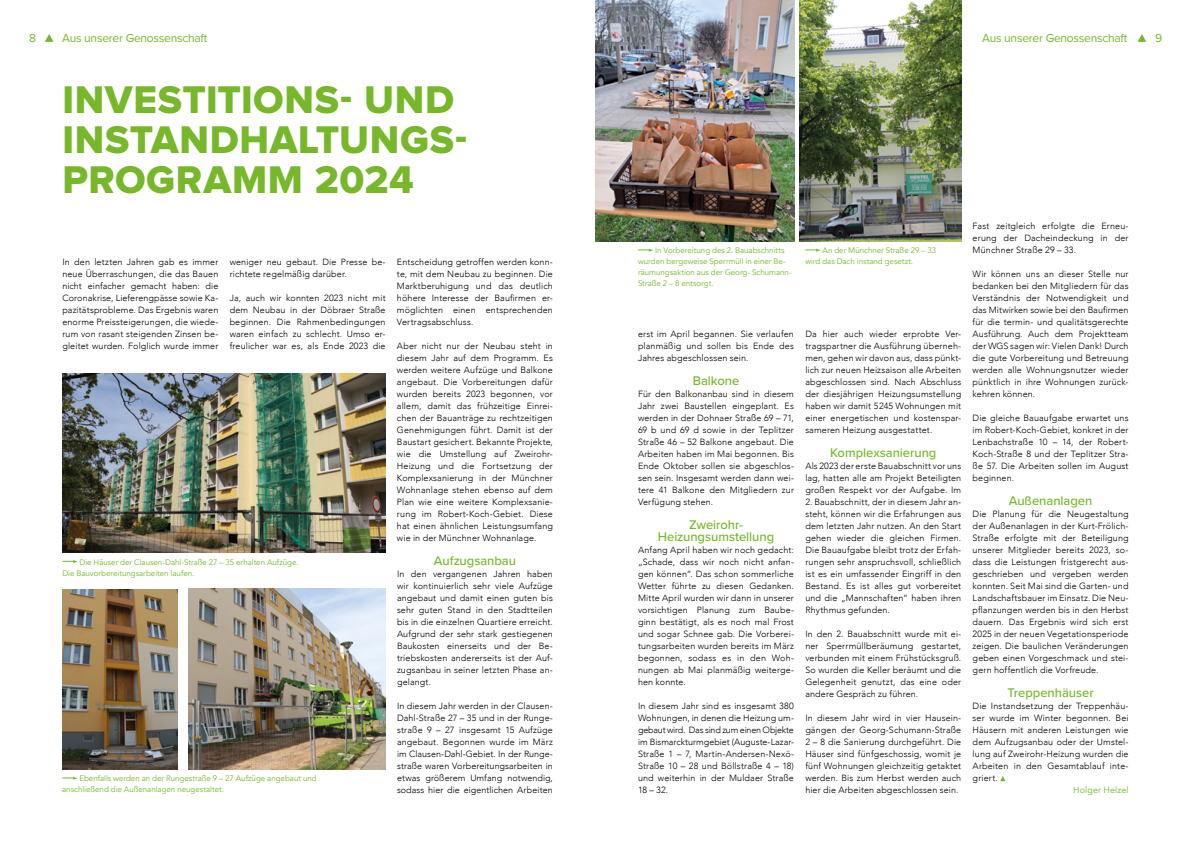
<style>
.page{position:relative;width:1191px;height:842px;background:#fff}
.page>*{position:absolute;margin:0;border:0;box-sizing:border-box;transform-origin:0 0}
.t1{font:40px/40px "Proxima Nova Extrabld";letter-spacing:.015em;color:#76b82a}
.t2{font:500 13px/12px "Proxima Nova";letter-spacing:-.005em;color:#76b82a;text-align:center}
.t3{font:12px "Proxima Nova";letter-spacing:-.02em;color:#76b82a}
.t4{font:300 9px/12px "Avenir";letter-spacing:.015em;color:#000;text-align:justify}
.t5{font:9px "Avenir";letter-spacing:.01em;color:#76b82a}
.t6{font:8px/11px "Avenir";letter-spacing:-.005em;color:#76b82a}
</style>
<div class="page">
<svg style="left:45px;top:34px;width:9px;height:8px"></svg>
<svg style="left:1137px;top:34px;width:9px;height:8px"></svg>
<svg style="left:1000px;top:776px;width:5px;height:5px"></svg>
<img style="left:62px;top:373px;width:324px;height:180px">
<img style="left:799px;top:0;width:162px;height:241px">
<img style="left:62px;top:589px;width:115px;height:180px">
<img style="left:189px;top:589px;width:196px;height:180px">
<img style="left:595px;top:0;width:199px;height:241px">
<svg style="left:62px;top:560px;width:15px;height:3px"></svg>
<svg style="left:805px;top:249px;width:15px;height:3px"></svg>
<svg style="left:638px;top:249px;width:15px;height:3px"></svg>
<svg style="left:62px;top:777px;width:15px;height:3px"></svg>
<h3 class="t3" style="left:29px;top:29px;width:8px">8</h3>
<h3 class="t3" style="left:62px;top:29px;width:147px">Aus unserer Genossenschaft</h3>
<h3 class="t3" style="left:982px;top:29px;width:147px">Aus unserer Genossenschaft</h3>
<h3 class="t3" style="left:1155px;top:29px;width:9px">9</h3>
<h1 class="t1" style="left:62px;top:81px;width:406px">INVESTITIONS- UND<br>INSTANDHALTUNGS-<br>PROGRAMM 2024</h1>
<p class="t4" style="left:62px;top:256px;width:157px">In den letzten Jahren gab es immer neue Überraschungen, die das Bauen nicht einfacher gemacht haben: die Coronakrise, Lieferengpässe sowie Ka&shy;pazitätsprobleme. Das Ergebnis waren enorme Preissteigerungen, die wiede&shy;rum von rasant steigenden Zinsen be&shy;gleitet wurden. Folglich wurde immer</p>
<p class="t4" style="left:397px;top:256px;width:157px">Entscheidung getroffen werden konn&shy;te, mit dem Neubau zu beginnen. Die Marktberuhigung und das deutlich höhere Interesse der Baufirmen er&shy;möglichten einen entsprechenden Vertragsabschluss.</p>
<p class="t4" style="left:230px;top:256px;width:157px">weniger neu gebaut. Die Presse be&shy;richtete regelmäßig darüber.</p>
<p class="t4" style="left:230px;top:292px;width:157px">Ja, auch wir konnten 2023 nicht mit dem Neubau in der Döbraer Straße beginnen. Die Rahmenbedingungen waren einfach zu schlecht. Umso er&shy;freulicher war es, als Ende 2023 die</p>
<p class="t4" style="left:397px;top:340px;width:157px">Aber nicht nur der Neubau steht in diesem Jahr auf dem Programm. Es werden weitere Aufzüge und Balkone angebaut. Die Vorbereitungen dafür wurden bereits 2023 begonnen, vor allem, damit das frühzeitige Einrei&shy;chen der Bauanträge zu rechtzeitigen Genehmigungen führt. Damit ist der Baustart gesichert. Bekannte Projekte, wie die Umstellung auf Zweirohr-Heizung und die Fortsetzung der Komplexsanierung in der Münchner Wohnanlage stehen ebenso auf dem Plan wie eine weitere Komplexsanie&shy;rung im Robert-Koch-Gebiet. Diese hat einen ähnlichen Leistungsumfang wie in der Münchner Wohnanlage.</p>
<h2 class="t2" style="left:434px;top:554px;width:84px">Aufzugsanbau</h2>
<p class="t4" style="left:397px;top:568px;width:157px">In den vergangenen Jahren haben wir kontinuierlich sehr viele Aufzüge angebaut und damit einen guten bis sehr guten Stand in den Stadtteilen bis in die einzelnen Quartiere erreicht.<br>Aufgrund der sehr stark gestiegenen Baukosten einerseits und der Be&shy;triebskosten andererseits ist der Auf&shy;zugsanbau in seiner letzten Phase an&shy;gelangt.</p>
<p class="t4" style="left:397px;top:700px;width:157px">In diesem Jahr werden in der Clausen-Dahl-Straße 27 – 35 und in der Runge&shy;straße 9 – 27 insgesamt 15 Aufzüge angebaut. Begonnen wurde im März im Clausen-Dahl-Gebiet. In der Runge&shy;straße waren Vorbereitungsarbeiten in etwas größerem Umfang notwendig, sodass hier die eigentlichen Arbeiten</p>
<p class="t6" style="left:62px;top:557px;width:238px;text-indent:17px">Die Häuser der Clausen-Dahl-Straße 27 – 35 erhalten Aufzüge.<br>Die Bauvorbereitungsarbeiten laufen.</p>
<p class="t6" style="left:62px;top:773px;width:256px;text-indent:17px">Ebenfalls werden an der Rungestraße 9 – 27 Aufzüge angebaut und anschließend die Außenanlagen neugestaltet.</p>
<p class="t6" style="left:638px;top:245px;width:155px;text-indent:17px">In Vorbereitung des 2. Bauabschnitts wurden bergeweise Sperrmüll in einer Be&shy;räumungsaktion aus der Georg- Schumann-Straße 2 – 8 entsorgt.</p>
<p class="t4" style="left:638px;top:328px;width:157px">erst im April begannen. Sie verlaufen planmäßig und sollen bis Ende des Jahres abgeschlossen sein.</p>
<h2 class="t2" style="left:692px;top:374px;width:48px">Balkone</h2>
<p class="t4" style="left:638px;top:388px;width:157px">Für den Balkonanbau sind in diesem Jahr zwei Baustellen eingeplant. Es werden in der Dohnaer Straße 69 – 71, 69 b und 69 d sowie in der Teplitzer Straße 46 – 52 Balkone angebaut. Die Arbeiten haben im Mai begonnen. Bis Ende Oktober sollen sie abgeschlos&shy;sen sein. Insgesamt werden dann wei&shy;tere 41 Balkone den Mitgliedern zur Verfügung stehen.</p>
<h2 class="t2" style="left:658px;top:518px;width:118px">Zweirohr-<br>Heizungsumstellung</h2>
<p class="t4" style="left:638px;top:544px;width:157px">Anfang April haben wir noch gedacht: „Schade, dass wir noch nicht anfan&shy;gen können“. Das schon sommerliche Wetter führte zu diesen Gedanken.<br>Mitte April wurden wir dann in unserer vorsichtigen Planung zum Baube&shy;ginn bestätigt, als es noch mal Frost und sogar Schnee gab. Die Vorberei&shy;tungsarbeiten wurden bereits im März begonnen, sodass es in den Woh&shy;nungen ab Mai planmäßig weiterge&shy;hen konnte.</p>
<p class="t4" style="left:638px;top:700px;width:157px">In diesem Jahr sind es insgesamt 380<br>Wohnungen, in denen die Heizung um&shy;gebaut wird. Das sind zum einen Objekte im Bismarckturmgebiet (Auguste-Lazar-Straße 1 – 7, Martin-Andersen-Nexö-Straße 10 – 28 und Böllstraße 4 – 18) und weiterhin in der Muldaer Straße 18 – 32.</p>
<p class="t6" style="left:805px;top:245px;width:132px;text-indent:17px">An der Münchner Straße 29 – 33 wird das Dach instand gesetzt.</p>
<p class="t4" style="left:805px;top:328px;width:157px">Da hier auch wieder erprobte Ver&shy;tragspartner die Ausführung überneh&shy;men, gehen wir davon aus, dass pünkt&shy;lich zur neuen Heizsaison alle Arbeiten abgeschlossen sind. Nach Abschluss der diesjährigen Heizungsumstellung haben wir damit 5245 Wohnungen mit einer energetischen und kostenspar&shy;sameren Heizung ausgestattet.</p>
<h2 class="t2" style="left:830px;top:446px;width:108px">Komplexsanierung</h2>
<p class="t4" style="left:805px;top:460px;width:157px">Als 2023 der erste Bauabschnitt vor uns lag, hatten alle am Projekt Beteiligten großen Respekt vor der Aufgabe. Im</p>
<p class="t4" style="left:805px;top:496px;width:157px">2. Bauabschnitt, der in diesem Jahr an&shy;steht, können wir die Erfahrungen aus dem letzten Jahr nutzen. An den Start gehen wieder die gleichen Firmen.<br>Die Bauaufgabe bleibt trotz der Erfah&shy;rungen sehr anspruchsvoll, schließlich ist es ein umfassender Eingriff in den Bestand. Es ist alles gut vorbereitet und die „Mannschaften“ haben ihren Rhythmus gefunden.</p>
<p class="t4" style="left:805px;top:628px;width:157px">In den 2. Bauabschnitt wurde mit ei&shy;ner Sperrmüllberäumung gestartet, verbunden mit einem Frühstücksgruß.<br>So wurden die Keller beräumt und die Gelegenheit genutzt, das eine oder andere Gespräch zu führen.</p>
<p class="t4" style="left:805px;top:712px;width:157px">In diesem Jahr wird in vier Hausein&shy;gängen der Georg-Schumann-Straße 2 – 8 die Sanierung durchgeführt. Die Häuser sind fünfgeschossig, womit je fünf Wohnungen gleichzeitig getaktet werden. Bis zum Herbst werden auch hier die Arbeiten abgeschlossen sein.</p>
<p class="t4" style="left:972px;top:220px;width:157px">Fast zeitgleich erfolgte die Erneu&shy;erung der Dacheindeckung in der Münchner Straße 29 – 33.</p>
<p class="t4" style="left:972px;top:268px;width:157px">Wir können uns an dieser Stelle nur bedanken bei den Mitgliedern für das Verständnis der Notwendigkeit und das Mitwirken sowie bei den Baufirmen für die termin- und qualitätsgerechte Ausführung. Auch dem Projektteam der WGS sagen wir: Vielen Dank! Durch die gute Vorbereitung und Betreuung werden alle Wohnungsnutzer wieder pünktlich in ihre Wohnungen zurück&shy;kehren können.</p>
<p class="t4" style="left:972px;top:412px;width:157px">Die gleiche Bauaufgabe erwartet uns im Robert-Koch-Gebiet, konkret in der Lenbachstraße 10 – 14, der Robert-Koch-Straße 8 und der Teplitzer Stra&shy;ße 57. Die Arbeiten sollen im August beginnen.</p>
<h2 class="t2" style="left:1008px;top:494px;width:85px">Außenanlagen</h2>
<p class="t4" style="left:972px;top:508px;width:157px">Die Planung für die Neugestaltung der Außenanlagen in der Kurt-Frölich-Straße erfolgte mit der Beteiligung unserer Mitglieder bereits 2023, so&shy;dass die Leistungen fristgerecht aus&shy;geschrieben und vergeben werden konnten. Seit Mai sind die Garten- und Landschaftsbauer im Einsatz. Die Neu&shy;pflanzungen werden bis in den Herbst dauern. Das Ergebnis wird sich erst 2025 in der neuen Vegetationsperiode zeigen. Die baulichen Veränderungen geben einen Vorgeschmack und stei&shy;gern hoffentlich die Vorfreude.</p>
<h2 class="t2" style="left:1007px;top:686px;width:88px">Treppenhäuser</h2>
<p class="t4" style="left:972px;top:700px;width:157px">Die Instandsetzung der Treppenhäu&shy;ser wurde im Winter begonnen. Bei Häusern mit anderen Leistungen wie dem Aufzugsanbau oder der Umstel&shy;lung auf Zweirohr-Heizung wurden die Arbeiten in den Gesamtablauf inte&shy;griert.</p>
<p class="t5" style="left:1073px;top:785px;width:57px">Holger Helzel</p>
</div>
